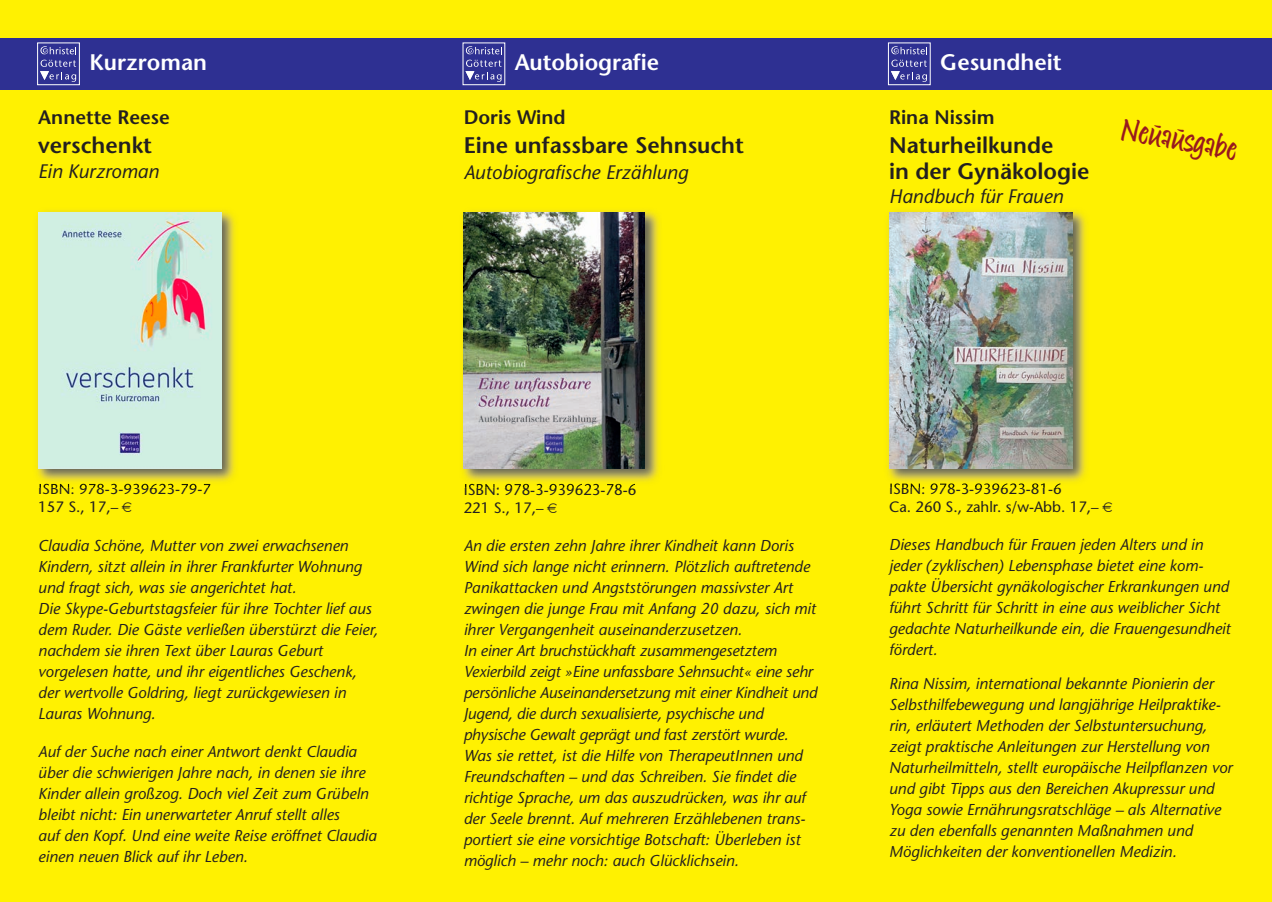
<style>
.page{position:relative;width:1272px;height:902px;background:#fff}
.page>*{position:absolute;margin:0;border:0;box-sizing:border-box;transform-origin:0 0}
.t1{font:30px "Matthia LL";color:#981a1e}
.t2{font:600 22.5px/26.1px "Stone Sans";color:#231f20}
.t3{font:600 22.5px "Stone Sans";color:#fff}
.t4{font:italic 19.5px "Stone Sans";color:#231f20}
.t5{font:600 19.5px "Stone Sans";color:#231f20}
.t6{font:italic 15.75px/21px "Stone Sans";color:#231f20}
.t7{font:15px/18px "Stone Sans";color:#231f20}
</style>
<div class="page">
<div style="left:0;top:0;width:1271px;height:901px;background:#fff101"></div>
<div style="left:0;top:38px;width:1271px;height:51px;background:#2e3092"></div>
<img style="left:887px;top:211px;width:200px;height:274px">
<img style="left:890px;top:483px;width:170px;height:5px">
<img style="left:889px;top:213px;width:182px;height:255px">
<svg style="left:40px;top:46px;width:36px;height:36px"></svg>
<div style="left:37px;top:43px;width:43px;height:42px;border:1px solid #fff"></div>
<svg style="left:501px;top:47px;width:1px;height:34px"></svg>
<svg style="left:465px;top:46px;width:36px;height:36px"></svg>
<svg style="left:891px;top:46px;width:36px;height:36px"></svg>
<div style="left:888px;top:43px;width:42px;height:42px;border:1px solid #fff"></div>
<img style="left:36px;top:211px;width:200px;height:277px">
<img style="left:44px;top:483px;width:166px;height:5px">
<img style="left:38px;top:213px;width:183px;height:255px">
<img style="left:462px;top:210px;width:197px;height:274px">
<img style="left:465px;top:484px;width:170px;height:4px">
<img style="left:463px;top:213px;width:181px;height:255px">
<h2 class="t3" style="left:89px;top:49px;width:119px">Kurzroman</h2>
<h2 class="t3" style="left:514px;top:49px;width:146px">Autobiografie</h2>
<h2 class="t3" style="left:940px;top:49px;width:123px">Gesundheit</h2>
<p class="t5" style="left:38px;top:106px;width:133px">Annette Reese</p>
<h2 class="t2" style="left:38px;top:132px;width:115px">verschenkt</h2>
<p class="t4" style="left:38px;top:159px;width:122px">Ein Kurzroman</p>
<p class="t5" style="left:463px;top:106px;width:103px">Doris Wind</p>
<h2 class="t2" style="left:463px;top:132px;width:282px">Eine unfassbare Sehnsucht</h2>
<p class="t4" style="left:463px;top:160px;width:226px">Autobiografische Erzählung</p>
<p class="t5" style="left:889px;top:106px;width:107px">Rina Nissim</p>
<h2 class="t2" style="left:889px;top:132px;width:202px">Naturheilkunde<br>in der Gynäkologie</h2>
<p class="t4" style="left:889px;top:184px;width:176px">Handbuch für Frauen</p>
<h1 class="t1" style="left:1124px;top:110px;width:119px;rotate:10deg">Neuausgabe</h1>
<p class="t7" style="left:38px;top:480px;width:174px">ISBN: 978-3-939623-79-7<br>157 S., 17,–</p>
<p class="t6" style="left:38px;top:534px;width:341px">Claudia Schöne, Mutter von zwei erwachsenen Kindern, sitzt allein in ihrer Frankfurter Wohnung und fragt sich, was sie angerichtet hat.<br>Die Skype-Geburtstagsfeier für ihre Tochter lief aus dem Ruder. Die Gäste verließen überstürzt die Feier, nachdem sie ihren Text über Lauras Geburt vorgelesen hatte, und ihr eigentliches Geschenk, der wertvolle Goldring, liegt zurückgewiesen in Lauras Wohnung.</p>
<p class="t6" style="left:38px;top:740px;width:340px">Auf der Suche nach einer Antwort denkt Claudia über die schwierigen Jahre nach, in denen sie ihre Kinder allein großzog. Doch viel Zeit zum Grübeln bleibt nicht: Ein unerwarteter Anruf stellt alles<br>auf den Kopf. Und eine weite Reise eröffnet Claudia einen neuen Blick auf ihr Leben.</p>
<p class="t7" style="left:463px;top:480px;width:174px">ISBN: 978-3-939623-78-6<br>221 S., 17,–</p>
<p class="t6" style="left:463px;top:534px;width:355px">An die ersten zehn Jahre ihrer Kindheit kann Doris Wind sich lange nicht erinnern. Plötzlich auftretende Panikattacken und Angststörungen massivster Art zwingen die junge Frau mit Anfang 20 dazu, sich mit ihrer Vergangenheit auseinanderzusetzen.<br>In einer Art bruchstückhaft zusammengesetztem Vexierbild zeigt »Eine unfassbare Sehnsucht« eine sehr persönliche Auseinandersetzung mit einer Kindheit und Jugend, die durch sexualisierte, psychische und physische Gewalt geprägt und fast zerstört wurde.<br>Was sie rettet, ist die Hilfe von TherapeutInnen und Freundschaften – und das Schreiben. Sie findet die richtige Sprache, um das auszudrücken, was ihr auf der Seele brennt. Auf mehreren Erzählebenen trans&shy;portiert sie eine vorsichtige Botschaft: Überleben ist möglich – mehr noch: auch Glücklichsein.</p>
<p class="t7" style="left:889px;top:480px;width:211px">ISBN: 978-3-939623-81-6<br>Ca. 260 S., zahlr. s/w-Abb. 17,–</p>
<p class="t6" style="left:889px;top:534px;width:343px">Dieses Handbuch für Frauen jeden Alters und in jeder (zyklischen) Lebensphase bietet eine kom&shy;pakte Übersicht gynäkologischer Erkrankungen und führt Schritt für Schritt in eine aus weiblicher Sicht gedachte Naturheilkunde ein, die Frauengesundheit fördert.</p>
<p class="t6" style="left:889px;top:673px;width:345px">Rina Nissim, international bekannte Pionierin der Selbsthilfebewegung und langjährige Heilpraktike&shy;rin, erläutert Methoden der Selbstuntersuchung, zeigt praktische Anleitungen zur Herstellung von Naturheilmitteln, stellt europäische Heilpflanzen vor und gibt Tipps aus den Bereichen Akupressur und Yoga sowie Ernährungsratschläge – als Alternative zu den ebenfalls genannten Maßnahmen und Möglichkeiten der konventionellen Medizin.</p>
</div>
